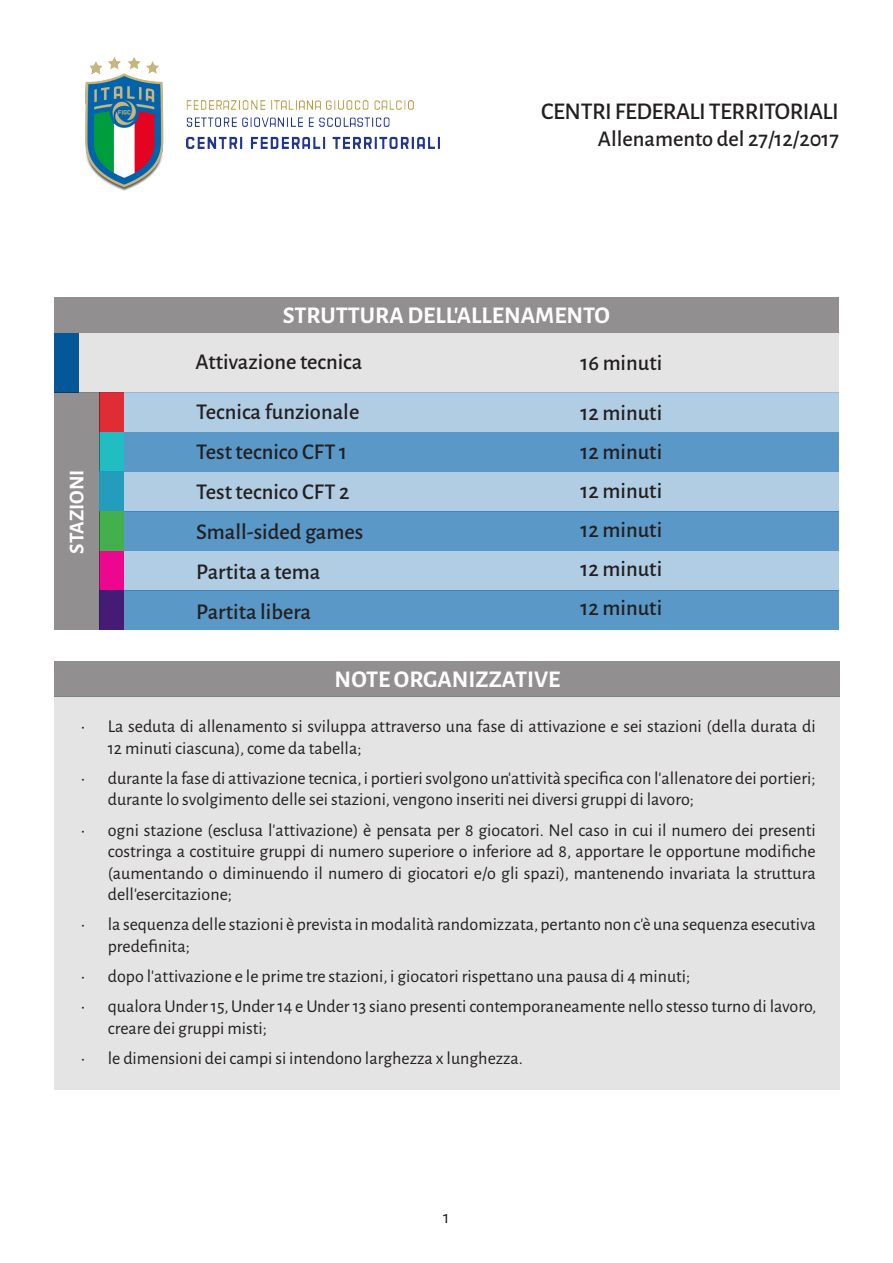
<style>
.page{position:relative;width:893px;height:1263px;background:#fff}
.page>*{position:absolute;margin:0;border:0;box-sizing:border-box;transform-origin:0 0}
.t1{font:700 24px "Alegreya Sans";color:#fff}
.t2{font:500 24px "Alegreya Sans";letter-spacing:-.02em;color:#231f20}
.t3{font:500 22.5px "Alegreya Sans";color:#231f20}
.t4{font:700 21px "Alegreya Sans";color:#fff}
.t5{font:18px/21.6px "Alegreya Sans";color:#231f20}
</style>
<div class="page">
<img style="left:186px;top:101px;width:253px;height:48px">
<img style="left:85px;top:57px;width:79px;height:134px">
<div style="left:55px;top:696px;width:785px;height:394px;background:#e5e4e4"></div>
<div style="left:55px;top:661px;width:785px;height:35px;background:#918f8f"></div>
<div style="left:54px;top:298px;width:785px;height:35px;background:#918f8f"></div>
<div style="left:124px;top:432px;width:715px;height:40px;background:#5a98c7"></div>
<div style="left:124px;top:511px;width:715px;height:40px;background:#5a98c7"></div>
<div style="left:124px;top:393px;width:715px;height:39px;background:#b0cde4"></div>
<div style="left:124px;top:472px;width:715px;height:39px;background:#b0cde4"></div>
<div style="left:124px;top:551px;width:715px;height:39px;background:#b0cde4"></div>
<div style="left:100px;top:393px;width:24px;height:39px;background:#e02831"></div>
<div style="left:100px;top:432px;width:24px;height:40px;background:#1cbcc1"></div>
<div style="left:100px;top:511px;width:24px;height:40px;background:#40ae49"></div>
<div style="left:100px;top:551px;width:24px;height:39px;background:#ed028c"></div>
<div style="left:100px;top:590px;width:24px;height:40px;background:#401773"></div>
<div style="left:54px;top:393px;width:46px;height:237px;background:#918f8f"></div>
<div style="left:54px;top:333px;width:785px;height:60px;background:#e5e4e4"></div>
<div style="left:124px;top:590px;width:715px;height:40px;background:#5a98c7"></div>
<div style="left:100px;top:472px;width:24px;height:39px;background:#1f9bbc"></div>
<p class="t2" style="left:541px;top:95px;width:299px">CENTRI FEDERALI TERRITORIALI</p>
<p class="t3" style="left:598px;top:123px;width:243px">Allenamento del 27/12/2017</p>
<p class="t4" style="left:61px;top:554px;width:86px;rotate:-90deg">STAZIONI</p>
<p class="t1" style="left:283px;top:297px;width:329px">STRUTTURA DELL’ALLENAMENTO</p>
<p class="t3" style="left:196px;top:346px;width:168px">Attivazione tecnica</p>
<p class="t3" style="left:580px;top:347px;width:83px">16 minuti</p>
<p class="t3" style="left:196px;top:396px;width:165px">Tecnica funzionale</p>
<p class="t3" style="left:196px;top:436px;width:152px">Test tecnico CFT 1</p>
<p class="t3" style="left:196px;top:476px;width:155px">Test tecnico CFT 2</p>
<p class="t3" style="left:196px;top:516px;width:168px">Small-sided games</p>
<p class="t3" style="left:196px;top:556px;width:126px">Partita a tema</p>
<p class="t3" style="left:196px;top:596px;width:116px">Partita libera</p>
<p class="t3" style="left:581px;top:397px;width:83px">12 minuti</p>
<p class="t3" style="left:581px;top:436px;width:83px">12 minuti</p>
<p class="t3" style="left:581px;top:475px;width:83px">12 minuti</p>
<p class="t3" style="left:581px;top:514px;width:83px">12 minuti</p>
<p class="t3" style="left:581px;top:553px;width:83px">12 minuti</p>
<p class="t3" style="left:581px;top:592px;width:83px">12 minuti</p>
<p class="t1" style="left:335px;top:662px;width:227px">NOTE ORGANIZZATIVE</p>
<p class="t5" style="left:108px;top:715px;width:709px;text-indent:-27px">• La seduta di allenamento si sviluppa attraverso una fase di attivazione e sei stazioni (della durata di<br>12 minuti ciascuna), come da tabella;</p>
<p class="t5" style="left:108px;top:766px;width:709px;text-indent:-27px">• durante la fase di attivazione tecnica, i portieri svolgono un’attività specifica con l’allenatore dei portieri; durante lo svolgimento delle sei stazioni, vengono inseriti nei diversi gruppi di lavoro;</p>
<p class="t5" style="left:108px;top:818px;width:709px;text-align:justify;text-indent:-27px">• ogni stazione (esclusa l’attivazione) è pensata per 8 giocatori. Nel caso in cui il numero dei presenti costringa a costituire gruppi di numero superiore o inferiore ad 8, apportare le opportune modifiche (aumentando o diminuendo il numero di giocatori e/o gli spazi), mantenendo invariata la struttura dell’esercitazione;</p>
<p class="t5" style="left:108px;top:913px;width:709px;text-indent:-27px">• la sequenza delle stazioni è prevista in modalità randomizzata, pertanto non c’è una sequenza esecutiva predefinita;</p>
<p class="t5" style="left:81px;top:965px;width:611px">• dopo l’attivazione e le prime tre stazioni, i giocatori rispettano una pausa di 4 minuti;</p>
<p class="t5" style="left:108px;top:995px;width:710px;text-indent:-27px">• qualora Under 15, Under 14 e Under 13 siano presenti contemporaneamente nello stesso turno di lavoro, creare dei gruppi misti;</p>
<p class="t5" style="left:81px;top:1046px;width:444px">• le dimensioni dei campi si intendono larghezza x lunghezza.</p>
<p class="t5" style="left:443px;top:1206px;width:8px">1</p>
</div>
